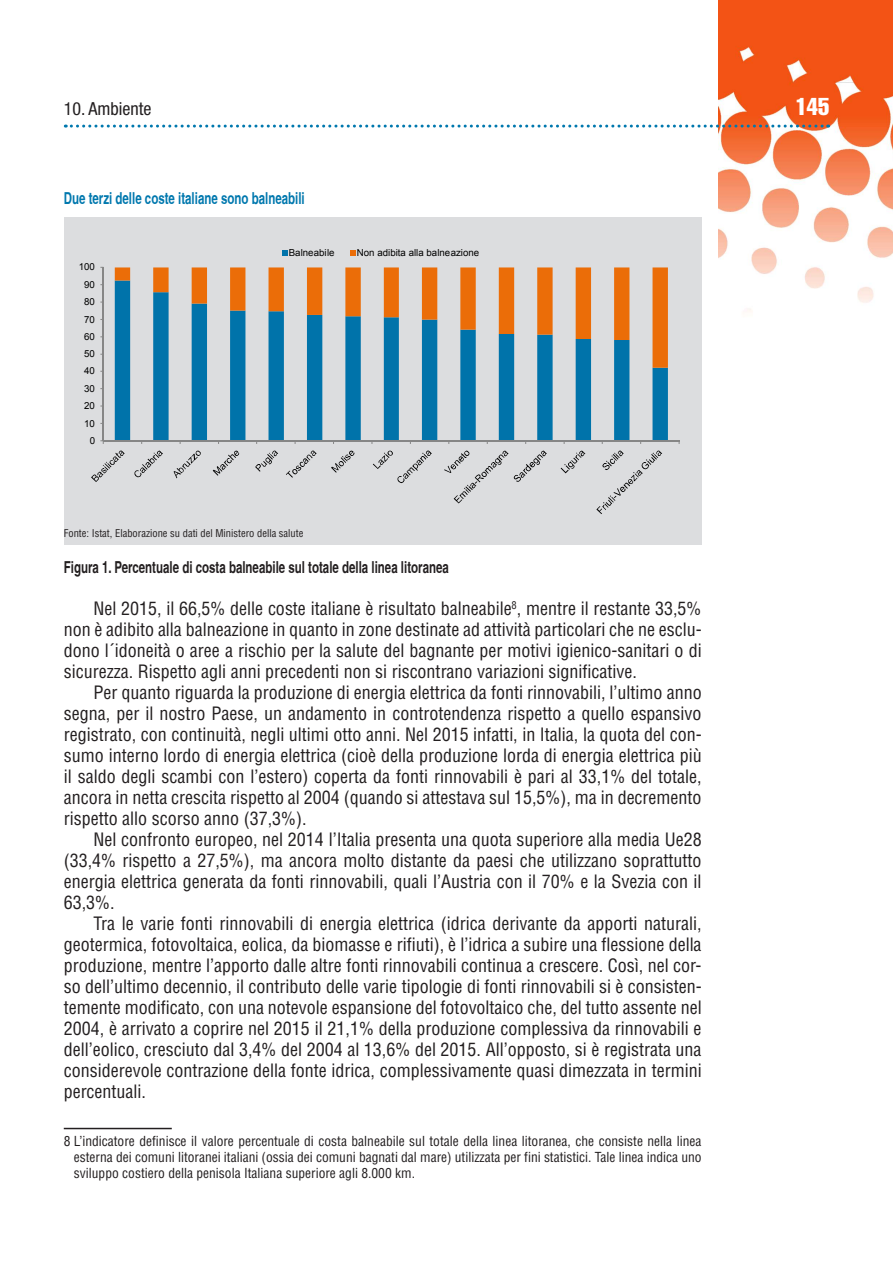
<style>
.page{position:relative;width:893px;height:1263px;background:#fff}
.page>*{position:absolute;margin:0;border:0;box-sizing:border-box;transform-origin:0 0}
.t1{font:24px "Helvetica LT Std Comp";color:#fff}
.t2{font:condensed 18px/21px "Helvetica LT Std";color:#231f20;text-align:justify}
.t3{font:condensed 18px "Helvetica Neue LT Std";color:#231f20}
.t4{font:700 condensed 16.5px "Helvetica";color:#231f20;scale:.85 1}
.t5{font:700 condensed 16.5px "Helvetica";color:#0078ae;scale:.85 1}
.t6{font:condensed 13.5px/16.2px "Helvetica LT Std";color:#231f20;text-align:justify}
.t7{font:condensed 10.5px "Helvetica LT Std";color:#231f20}
.t8{font:9.75px "Arial";letter-spacing:-.005em;color:#000}
</style>
<div class="page">
<img style="left:719px;top:0;width:174px;height:312px">
<svg style="left:65px;top:125px;width:764px;height:3px"></svg>
<hr style="left:64px;top:1128px;width:108px;height:1px;background:#231f20">
<div style="left:64px;top:218px;width:638px;height:327px;background:#dcdddf"></div>
<svg style="left:115px;top:368px;width:553px;height:72px"></svg>
<svg style="left:115px;top:267px;width:553px;height:101px"></svg>
<hr style="left:103px;top:267px;width:1px;height:174px;background:#868686">
<hr style="left:103px;top:440px;width:576px;height:1px;background:#868686">
<svg style="left:91px;top:451px;width:34px;height:31px"></svg>
<svg style="left:134px;top:451px;width:29px;height:26px"></svg>
<svg style="left:174px;top:451px;width:27px;height:27px"></svg>
<svg style="left:213px;top:451px;width:26px;height:25px"></svg>
<svg style="left:255px;top:451px;width:23px;height:21px"></svg>
<svg style="left:286px;top:451px;width:31px;height:27px"></svg>
<svg style="left:331px;top:451px;width:23px;height:22px"></svg>
<svg style="left:373px;top:451px;width:59px;height:32px"></svg>
<svg style="left:444px;top:451px;width:64px;height:52px"></svg>
<svg style="left:514px;top:451px;width:33px;height:31px"></svg>
<svg style="left:561px;top:451px;width:24px;height:22px"></svg>
<svg style="left:596px;top:451px;width:66px;height:63px"></svg>
<svg style="left:282px;top:250px;width:5px;height:5px"></svg>
<svg style="left:350px;top:250px;width:5px;height:5px"></svg>
<p class="t3" style="left:64px;top:98px;width:89px">10. Ambiente</p>
<h1 class="t1" style="left:796px;top:91px;width:35px">145</h1>
<p class="t5" style="left:64px;top:188px;width:285px">Due terzi delle coste italiane sono balneabili</p>
<p class="t8" style="left:79px;top:261px;width:18px">100</p>
<p class="t8" style="left:84px;top:278px;width:12px">90</p>
<p class="t8" style="left:84px;top:295px;width:12px">80</p>
<p class="t8" style="left:84px;top:313px;width:12px">70</p>
<p class="t8" style="left:84px;top:330px;width:12px">60</p>
<p class="t8" style="left:84px;top:347px;width:12px">50</p>
<p class="t8" style="left:84px;top:365px;width:12px">40</p>
<p class="t8" style="left:84px;top:382px;width:12px">30</p>
<p class="t8" style="left:84px;top:399px;width:12px">20</p>
<p class="t8" style="left:84px;top:417px;width:12px">10</p>
<p class="t8" style="left:90px;top:434px;width:7px">0</p>
<p class="t8" style="left:289px;top:246px;width:47px">Balneabile</p>
<p class="t8" style="left:357px;top:246px;width:124px">Non adibita alla balneazione</p>
<p class="t7" style="left:64px;top:526px;width:241px">Fonte: Istat, Elaborazione su dati del Ministero della salute</p>
<p class="t4" style="left:64px;top:558px;width:455px">Figura 1. Percentuale di costa balneabile sul totale della linea litoranea</p>
<p class="t2" style="left:64px;top:598px;width:639px;text-indent:30px">Nel 2015, il 66,5% delle coste italiane è risultato balneabile<sup>8</sup>, mentre il restante 33,5% non è adibito alla balneazione in quanto in zone destinate ad attività particolari che ne esclu&shy;dono l´idoneità o aree a rischio per la salute del bagnante per motivi igienico-sanitari o di sicurezza. Rispetto agli anni precedenti non si riscontrano variazioni significative.</p>
<p class="t2" style="left:64px;top:682px;width:639px;text-indent:30px">Per quanto riguarda la produzione di energia elettrica da fonti rinnovabili, l’ultimo anno segna, per il nostro Paese, un andamento in controtendenza rispetto a quello espansivo registrato, con continuità, negli ultimi otto anni. Nel 2015 infatti, in Italia, la quota del con&shy;sumo interno lordo di energia elettrica (cioè della produzione lorda di energia elettrica più il saldo degli scambi con l’estero) coperta da fonti rinnovabili è pari al 33,1% del totale, ancora in netta crescita rispetto al 2004 (quando si attestava sul 15,5%), ma in decremento rispetto allo scorso anno (37,3%).</p>
<p class="t2" style="left:64px;top:829px;width:639px;text-indent:30px">Nel confronto europeo, nel 2014 l’Italia presenta una quota superiore alla media Ue28 (33,4% rispetto a 27,5%), ma ancora molto distante da paesi che utilizzano soprattutto energia elettrica generata da fonti rinnovabili, quali l’Austria con il 70% e la Svezia con il 63,3%.</p>
<p class="t2" style="left:64px;top:913px;width:639px;text-indent:30px">Tra le varie fonti rinnovabili di energia elettrica (idrica derivante da apporti naturali, geotermica, fotovoltaica, eolica, da biomasse e rifiuti), è l’idrica a subire una flessione della produzione, mentre l’apporto dalle altre fonti rinnovabili continua a crescere. Così, nel cor&shy;so dell’ultimo decennio, il contributo delle varie tipologie di fonti rinnovabili si è consisten&shy;temente modificato, con una notevole espansione del fotovoltaico che, del tutto assente nel 2004, è arrivato a coprire nel 2015 il 21,1% della produzione complessiva da rinnovabili e dell’eolico, cresciuto dal 3,4% del 2004 al 13,6% del 2015. All’opposto, si è registrata una considerevole contrazione della fonte idrica, complessivamente quasi dimezzata in termini percentuali.</p>
<p class="t6" style="left:74px;top:1132px;width:629px;text-indent:-10px">8 L’indicatore definisce il valore percentuale di costa balneabile sul totale della linea litoranea, che consiste nella linea esterna dei comuni litoranei italiani (ossia dei comuni bagnati dal mare) utilizzata per fini statistici. Tale linea indica uno sviluppo costiero della penisola Italiana superiore agli 8.000 km.</p>
</div>
